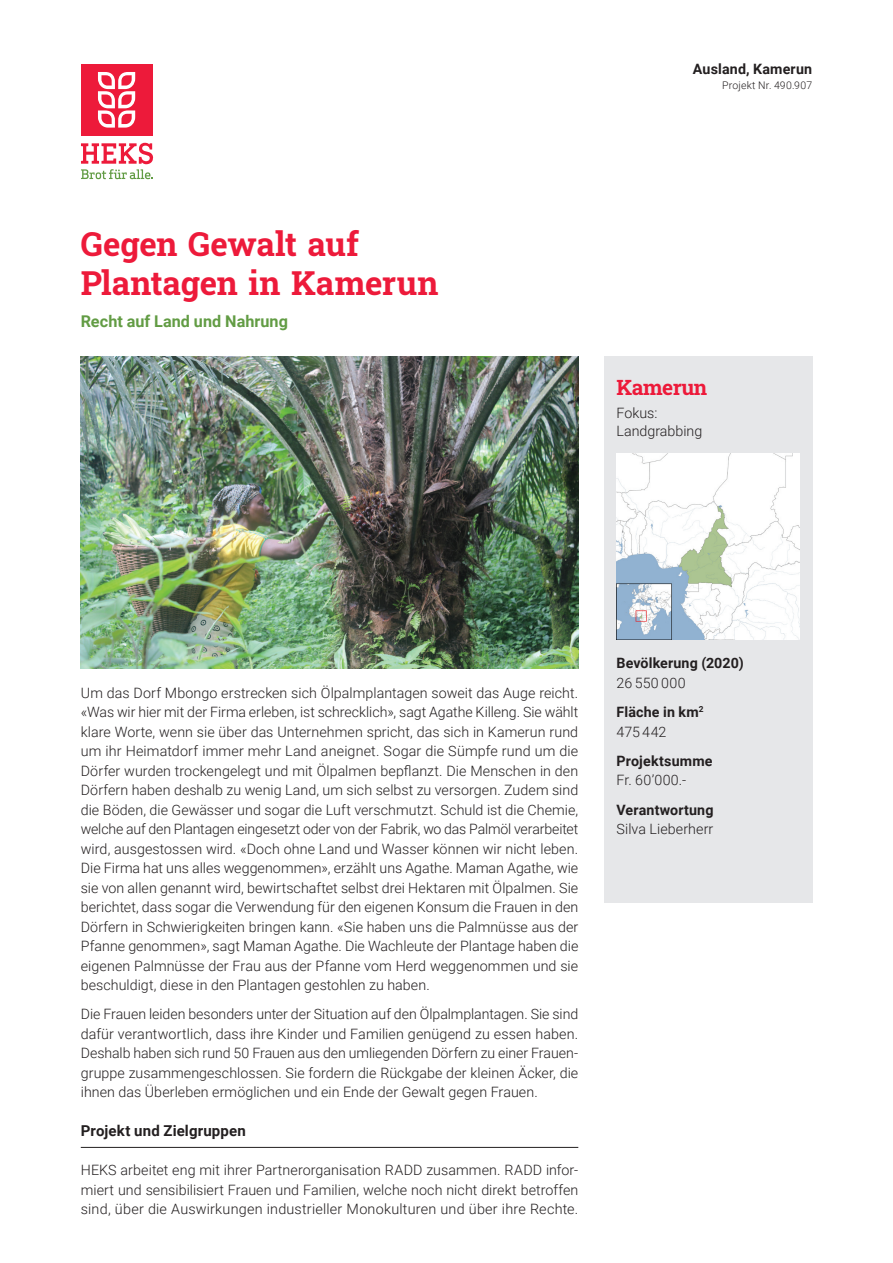
<style>
.page{position:relative;width:893px;height:1263px;background:#fff}
.page>*{position:absolute;margin:0;border:0;box-sizing:border-box;transform-origin:0 0}
.t1{font:700 33px/39px "Roboto Slab";letter-spacing:-.005em;color:#ed1a3a}
.t2{font:700 21px "Roboto Slab";letter-spacing:-.025em;color:#ed1a3a}
.t3{font:700 16.2px "Roboto";letter-spacing:.005em;color:#629c44}
.t4{font:700 15px "Roboto";letter-spacing:.01em;color:#231f20}
.t5{font:300 14.25px/19.5px "Roboto";letter-spacing:.005em;color:#231f20;text-align:justify}
.t6{font:700 14.25px/29.2px "Roboto";letter-spacing:.01em;color:#231f20}
.t7{font:300 10.5px "Roboto";letter-spacing:.015em;color:#231f20}
.s1{font-weight:300}
</style>
<div class="page">
<hr style="left:81px;top:1147px;width:497px;height:1px;background:#231f20">
<img style="left:81px;top:356px;width:497px;height:312px">
<svg style="left:81px;top:143px;width:72px;height:36px"></svg>
<div style="left:81px;top:64px;width:71px;height:71px;background:#ed1a3a"></div>
<svg style="left:98px;top:72px;width:37px;height:56px"></svg>
<div style="left:604px;top:356px;width:208px;height:546px;background:#e6e7e9"></div>
<img style="left:617px;top:454px;width:182px;height:185px">
<h1 class="t1" style="left:81px;top:223px;width:359px">Gegen Gewalt auf<br>Plantagen in Kamerun</h1>
<p class="t3" style="left:81px;top:310px;width:209px">Recht auf Land und Nahrung</p>
<p class="t6" style="left:693px;top:54px;width:121px">Ausland, Kamerun</p>
<p class="t7" style="left:722px;top:78px;width:91px">Projekt Nr. 490.907</p>
<h2 class="t2" style="left:617px;top:373px;width:92px">Kamerun</h2>
<p class="t5" style="left:617px;top:403px;width:87px;line-height:18px">Fokus:<br>Landgrabbing</p>
<p class="t5" style="left:81px;top:682px;width:499px">Um das Dorf Mbongo erstrecken sich Ölpalmplantagen soweit das Auge reicht. «Was wir hier mit der Firma erleben, ist schrecklich», sagt Agathe Killeng. Sie wählt klare Worte, wenn sie über das Unternehmen spricht, das sich in Kamerun rund um ihr Heimatdorf immer mehr Land aneignet. Sogar die Sümpfe rund um die Dörfer wurden trockengelegt und mit Ölpalmen bepflanzt. Die Menschen in den Dörfern haben deshalb zu wenig Land, um sich selbst zu versorgen. Zudem sind die Böden, die Gewässer und sogar die Luft verschmutzt. Schuld ist die Chemie, welche auf den Plantagen eingesetzt oder von der Fabrik, wo das Palmöl verarbeitet wird, ausgestossen wird. «Doch ohne Land und Wasser können wir nicht leben.<br>Die Firma hat uns alles weggenommen», erzählt uns Agathe. Maman Agathe, wie sie von allen genannt wird, bewirtschaftet selbst drei Hektaren mit Ölpalmen. Sie berichtet, dass sogar die Verwendung für den eigenen Konsum die Frauen in den Dörfern in Schwierigkeiten bringen kann. «Sie haben uns die Palmnüsse aus der Pfanne genommen», sagt Maman Agathe. Die Wachleute der Plantage haben die eigenen Palmnüsse der Frau aus der Pfanne vom Herd weggenommen und sie beschuldigt, diese in den Plantagen gestohlen zu haben.</p>
<p class="t5" style="left:81px;top:1004px;width:499px">Die Frauen leiden besonders unter der Situation auf den Ölpalmplantagen. Sie sind dafür verantwortlich, dass ihre Kinder und Familien genügend zu essen haben.<br>Deshalb haben sich rund 50 Frauen aus den umliegenden Dörfern zu einer Frauen&shy;gruppe zusammengeschlossen. Sie fordern die Rückgabe der kleinen Äcker, die ihnen das Überleben ermöglichen und ein Ende der Gewalt gegen Frauen.</p>
<p class="t4" style="left:81px;top:1120px;width:167px">Projekt und Zielgruppen</p>
<p class="t5" style="left:81px;top:1160px;width:499px">HEKS arbeitet eng mit ihrer Partnerorganisation RADD zusammen. RADD infor&shy;miert und sensibilisiert Frauen und Familien, welche noch nicht direkt betroffen sind, über die Auswirkungen industrieller Monokulturen und über ihre Rechte.</p>
<p class="t6" style="left:617px;top:648px;width:129px">Bevölkerung (2020)</p>
<p class="t6" style="left:617px;top:668px;width:89px"><span class="s1">26 550 000<br></span>Fläche in km<sup>2</sup></p>
<p class="t5" style="left:617px;top:721px;width:51px">475 442</p>
<p class="t6" style="left:617px;top:746px;width:97px">Projektsumme</p>
<p class="t5" style="left:617px;top:770px;width:71px">Fr. 60’000.-</p>
<p class="t6" style="left:617px;top:794px;width:98px">Verantwortung</p>
<p class="t5" style="left:617px;top:819px;width:98px">Silva Lieberherr</p>
</div>
